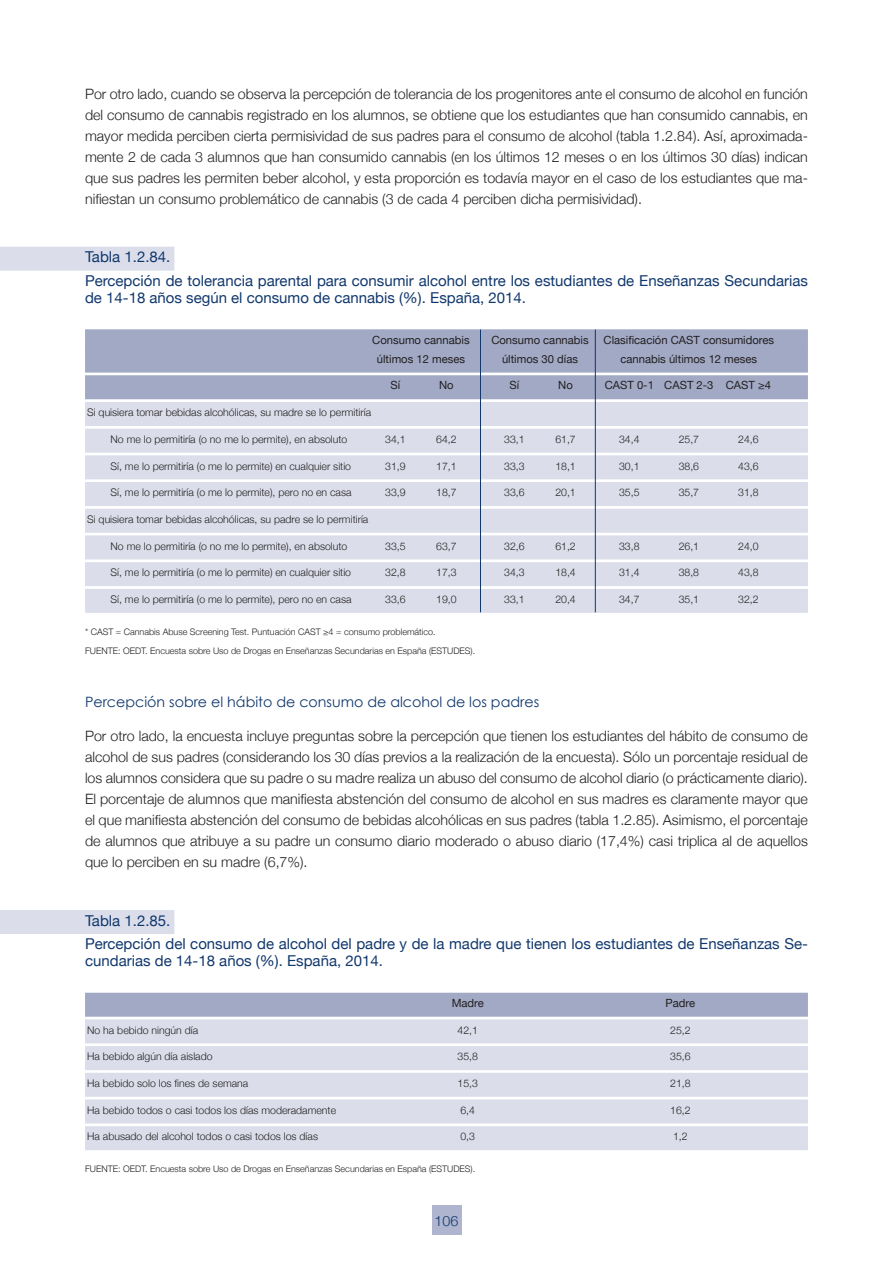
<style>
.page{position:relative;width:893px;height:1263px;background:#fff}
.page>*{position:absolute;margin:0;border:0;box-sizing:border-box;transform-origin:0 0}
.t1{font:15px/23.7px "Helvetica Neue";color:#11386d}
.t2{font:300 14.25px/21px "Helvetica Neue";color:#231f20;text-align:justify}
.t3{font:14.25px "Century Gothic";color:#11386d}
.t4{font:300 14.25px "Helvetica Neue";color:#11386d}
.t5{font:11.25px "Helvetica Neue";color:#231f20}
.t6{font:300 10.5px "Helvetica Neue";color:#231f20}
.t7{font:300 9px/19.8px "Helvetica Neue";color:#231f20}
</style>
<div class="page">
<div style="left:432px;top:1205px;width:29px;height:30px;background:#afb5ce"></div>
<div style="left:0;top:247px;width:174px;height:24px;background:#dbdeea"></div>
<div style="left:85px;top:329px;width:723px;height:24px;background:#a1a9c5"></div>
<div style="left:85px;top:349px;width:723px;height:24px;background:#a1a9c5"></div>
<div style="left:85px;top:375px;width:723px;height:24px;background:#a1a9c5"></div>
<div style="left:85px;top:402px;width:723px;height:24px;background:#dbdeea"></div>
<div style="left:85px;top:429px;width:723px;height:24px;background:#dbdeea"></div>
<div style="left:85px;top:455px;width:723px;height:24px;background:#dbdeea"></div>
<div style="left:85px;top:482px;width:723px;height:24px;background:#dbdeea"></div>
<div style="left:85px;top:509px;width:723px;height:24px;background:#dbdeea"></div>
<div style="left:85px;top:535px;width:723px;height:24px;background:#dbdeea"></div>
<div style="left:85px;top:562px;width:723px;height:24px;background:#dbdeea"></div>
<div style="left:85px;top:589px;width:723px;height:24px;background:#dbdeea"></div>
<div style="left:0;top:910px;width:174px;height:24px;background:#dbdeea"></div>
<div style="left:85px;top:993px;width:723px;height:24px;background:#a1a9c5"></div>
<div style="left:85px;top:1019px;width:723px;height:24px;background:#dbdeea"></div>
<div style="left:85px;top:1046px;width:723px;height:24px;background:#dbdeea"></div>
<div style="left:85px;top:1073px;width:723px;height:24px;background:#dbdeea"></div>
<div style="left:85px;top:1099px;width:723px;height:24px;background:#dbdeea"></div>
<div style="left:85px;top:1126px;width:723px;height:24px;background:#dbdeea"></div>
<hr style="left:480px;top:329px;width:1px;height:283px;background:#11386d">
<hr style="left:595px;top:330px;width:1px;height:282px;background:#11386d">
<p class="t2" style="left:85px;top:83px;width:724px">Por otro lado, cuando se observa la percepción de tolerancia de los progenitores ante el consumo de alcohol en función del consumo de cannabis registrado en los alumnos, se obtiene que los estudiantes que han consumido cannabis, en mayor medida perciben cierta permisividad de sus padres para el consumo de alcohol (tabla 1.2.84). Así, aproximada&shy;mente 2 de cada 3 alumnos que han consumido cannabis (en los últimos 12 meses o en los últimos 30 días) indican que sus padres les permiten beber alcohol, y esta proporción es todavía mayor en el caso de los estudiantes que ma&shy;nifiestan un consumo problemático de cannabis (3 de cada 4 perciben dicha permisividad).</p>
<p class="t1" style="left:85px;top:245px;width:724px">Tabla 1.2.84.<br>Percepción de tolerancia parental para consumir alcohol entre los estudiantes de Enseñanzas Secundarias</p>
<p class="t1" style="left:85px;top:286px;width:443px">de 14-18 años según el consumo de cannabis (%). España, 2014.</p>
<p class="t5" style="left:372px;top:333px;width:99px">Consumo cannabis</p>
<p class="t5" style="left:491px;top:333px;width:99px">Consumo cannabis</p>
<p class="t5" style="left:604px;top:333px;width:172px">Clasificación CAST consumidores</p>
<p class="t5" style="left:377px;top:352px;width:90px">últimos 12 meses</p>
<p class="t5" style="left:502px;top:352px;width:78px">últimos 30 días</p>
<p class="t5" style="left:620px;top:352px;width:138px">cannabis últimos 12 meses</p>
<p class="t5" style="left:391px;top:379px;width:11px">Sí</p>
<p class="t5" style="left:439px;top:379px;width:16px">No</p>
<p class="t5" style="left:510px;top:379px;width:11px">Sí</p>
<p class="t5" style="left:558px;top:379px;width:16px">No</p>
<p class="t5" style="left:605px;top:379px;width:168px">CAST 0-1 CAST 2-3 CAST ≥4</p>
<p class="t6" style="left:87px;top:406px;width:285px">Si quisiera tomar bebidas alcohólicas, su madre se lo permitiría</p>
<p class="t6" style="left:111px;top:433px;width:238px">No me lo permitiría (o no me lo permite), en absoluto</p>
<p class="t6" style="left:385px;top:433px;width:22px">34,1</p>
<p class="t6" style="left:436px;top:433px;width:22px">64,2</p>
<p class="t6" style="left:504px;top:433px;width:22px">33,1</p>
<p class="t6" style="left:555px;top:433px;width:22px">61,7</p>
<p class="t6" style="left:619px;top:433px;width:22px">34,4</p>
<p class="t6" style="left:679px;top:433px;width:22px">25,7</p>
<p class="t6" style="left:738px;top:433px;width:22px">24,6</p>
<p class="t6" style="left:111px;top:459px;width:242px">Sí, me lo permitiría (o me lo permite) en cualquier sitio</p>
<p class="t6" style="left:385px;top:459px;width:22px">31,9</p>
<p class="t6" style="left:436px;top:459px;width:22px">17,1</p>
<p class="t6" style="left:504px;top:459px;width:22px">33,3</p>
<p class="t6" style="left:555px;top:459px;width:22px">18,1</p>
<p class="t6" style="left:619px;top:459px;width:22px">30,1</p>
<p class="t6" style="left:679px;top:459px;width:22px">38,6</p>
<p class="t6" style="left:738px;top:459px;width:22px">43,6</p>
<p class="t6" style="left:111px;top:486px;width:243px">Sí, me lo permitiría (o me lo permite), pero no en casa</p>
<p class="t6" style="left:385px;top:486px;width:22px">33,9</p>
<p class="t6" style="left:436px;top:486px;width:22px">18,7</p>
<p class="t6" style="left:504px;top:486px;width:22px">33,6</p>
<p class="t6" style="left:555px;top:486px;width:22px">20,1</p>
<p class="t6" style="left:619px;top:486px;width:22px">35,5</p>
<p class="t6" style="left:679px;top:486px;width:22px">35,7</p>
<p class="t6" style="left:738px;top:486px;width:22px">31,8</p>
<p class="t6" style="left:87px;top:513px;width:283px">Si quisiera tomar bebidas alcohólicas, su padre se lo permitiría</p>
<p class="t6" style="left:111px;top:539px;width:238px">No me lo permitiría (o no me lo permite), en absoluto</p>
<p class="t6" style="left:385px;top:539px;width:22px">33,5</p>
<p class="t6" style="left:436px;top:539px;width:22px">63,7</p>
<p class="t6" style="left:504px;top:539px;width:22px">32,6</p>
<p class="t6" style="left:555px;top:539px;width:22px">61,2</p>
<p class="t6" style="left:619px;top:539px;width:22px">33,8</p>
<p class="t6" style="left:679px;top:539px;width:22px">26,1</p>
<p class="t6" style="left:738px;top:539px;width:22px">24,0</p>
<p class="t6" style="left:111px;top:566px;width:242px">Sí, me lo permitiría (o me lo permite) en cualquier sitio</p>
<p class="t6" style="left:385px;top:566px;width:22px">32,8</p>
<p class="t6" style="left:436px;top:566px;width:22px">17,3</p>
<p class="t6" style="left:504px;top:566px;width:22px">34,3</p>
<p class="t6" style="left:555px;top:566px;width:22px">18,4</p>
<p class="t6" style="left:619px;top:566px;width:22px">31,4</p>
<p class="t6" style="left:679px;top:566px;width:22px">38,8</p>
<p class="t6" style="left:738px;top:566px;width:22px">43,8</p>
<p class="t6" style="left:111px;top:593px;width:243px">Sí, me lo permitiría (o me lo permite), pero no en casa</p>
<p class="t6" style="left:385px;top:593px;width:22px">33,6</p>
<p class="t6" style="left:436px;top:593px;width:22px">19,0</p>
<p class="t6" style="left:504px;top:593px;width:22px">33,1</p>
<p class="t6" style="left:555px;top:593px;width:22px">20,4</p>
<p class="t6" style="left:619px;top:593px;width:22px">34,7</p>
<p class="t6" style="left:679px;top:593px;width:22px">35,1</p>
<p class="t6" style="left:738px;top:593px;width:22px">32,2</p>
<p class="t7" style="left:85px;top:621px;width:392px">* CAST = Cannabis Abuse Screening Test. Puntuación CAST ≥4 = consumo problemático.<br>FUENTE: OEDT. Encuesta sobre Uso de Drogas en Enseñanzas Secundarias en España (ESTUDES).</p>
<p class="t3" style="left:85px;top:693px;width:456px">Percepción sobre el hábito de consumo de alcohol de los padres</p>
<p class="t2" style="left:85px;top:725px;width:724px">Por otro lado, la encuesta incluye preguntas sobre la percepción que tienen los estudiantes del hábito de consumo de alcohol de sus padres (considerando los 30 días previos a la realización de la encuesta). Sólo un porcentaje residual de los alumnos considera que su padre o su madre realiza un abuso del consumo de alcohol diario (o prácticamente diario).<br>El porcentaje de alumnos que manifiesta abstención del consumo de alcohol en sus madres es claramente mayor que el que manifiesta abstención del consumo de bebidas alcohólicas en sus padres (tabla 1.2.85). Asimismo, el porcentaje de alumnos que atribuye a su padre un consumo diario moderado o abuso diario (17,4%) casi triplica al de aquellos que lo perciben en su madre (6,7%).</p>
<p class="t1" style="left:85px;top:908px;width:724px">Tabla 1.2.85.<br>Percepción del consumo de alcohol del padre y de la madre que tienen los estudiantes de Enseñanzas Se-</p>
<p class="t1" style="left:85px;top:949px;width:299px">cundarias de 14-18 años (%). España, 2014.</p>
<p class="t5" style="left:452px;top:996px;width:34px">Madre</p>
<p class="t5" style="left:666px;top:996px;width:31px">Padre</p>
<p class="t6" style="left:87px;top:1023px;width:113px">No ha bebido ningún día</p>
<p class="t6" style="left:458px;top:1023px;width:22px">42,1</p>
<p class="t6" style="left:670px;top:1023px;width:22px">25,2</p>
<p class="t6" style="left:87px;top:1050px;width:127px">Ha bebido algún día aislado</p>
<p class="t6" style="left:458px;top:1050px;width:22px">35,8</p>
<p class="t6" style="left:670px;top:1050px;width:22px">35,6</p>
<p class="t6" style="left:87px;top:1077px;width:163px">Ha bebido solo los fines de semana</p>
<p class="t6" style="left:458px;top:1077px;width:22px">15,3</p>
<p class="t6" style="left:670px;top:1077px;width:22px">21,8</p>
<p class="t6" style="left:87px;top:1103px;width:250px">Ha bebido todos o casi todos los días moderadamente</p>
<p class="t6" style="left:460px;top:1103px;width:16px">6,4</p>
<p class="t6" style="left:670px;top:1103px;width:22px">16,2</p>
<p class="t6" style="left:87px;top:1130px;width:232px">Ha abusado del alcohol todos o casi todos los días</p>
<p class="t6" style="left:460px;top:1130px;width:16px">0,3</p>
<p class="t6" style="left:673px;top:1130px;width:16px">1,2</p>
<p class="t7" style="left:85px;top:1158px;width:392px">FUENTE: OEDT. Encuesta sobre Uso de Drogas en Enseñanzas Secundarias en España (ESTUDES).</p>
<p class="t4" style="left:435px;top:1212px;width:25px">106</p>
</div>
